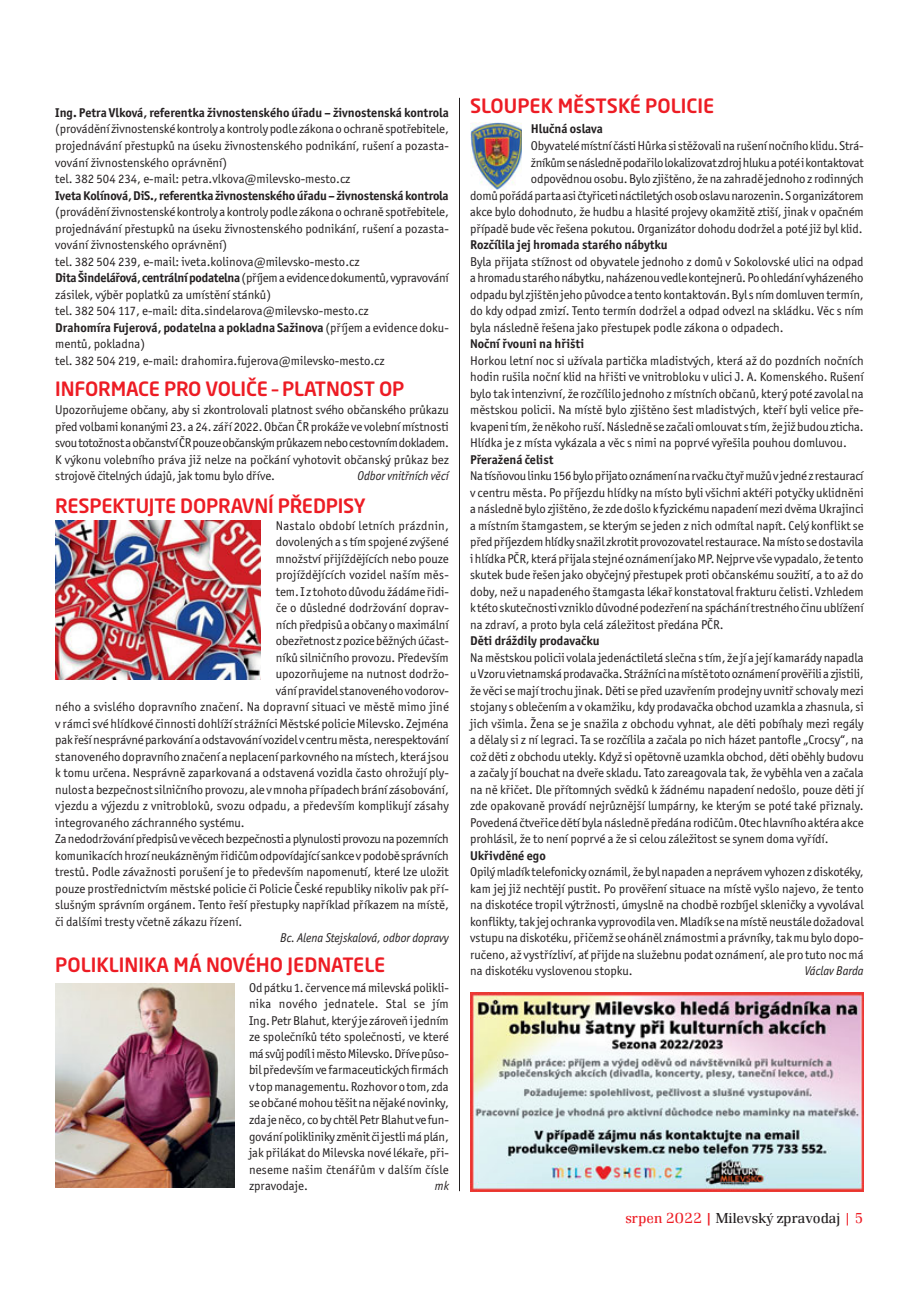
<style>
.page{position:relative;width:919px;height:1289px;background:#fff}
.page>*{position:absolute;margin:0;border:0;box-sizing:border-box;transform-origin:0 0}
.t1{font:500 19.5px "Neo Sans Pro";letter-spacing:-.01em;color:#ed1c24}
.t2{font:300 15px "Renault TOT";color:#231f20}
.t3{font:12.75px/16.5px "Officina Sans Itc TOT";color:#231f20;text-align:justify}
.t4{font:700 12.75px "Officina Sans Itc TOT";color:#231f20}
.t5{font:12.75px "Officina Sans Itc TOT";letter-spacing:-.02em;color:#231f20}
.t6{font:italic 12.75px "Officina Sans Itc TOT";color:#231f20;scale:.95 1}
.s1{font-weight:700}
.s2{color:#ed1c24}
.s3{font-weight:500;color:#ed1c24}
</style>
<div class="page">
<hr style="left:459px;top:98px;width:1px;height:1093px;background:#231f20">
<img style="left:55px;top:520px;width:206px;height:159px">
<img style="left:55px;top:983px;width:179px;height:204px">
<img style="left:470px;top:992px;width:393px;height:199px">
<img style="left:470px;top:122px;width:52px;height:67px">
<p class="t4" style="left:55px;top:108px;width:395px">Ing. Petra Vlková, referentka živnostenského úřadu – živnostenská kontrola</p>
<p class="t3" style="left:55px;top:122px;width:395px;text-align:left">(provádění živnostenské kontroly a kontroly podle zákona o ochraně spotřebitele, projednávání přestupků na úseku živnostenského podnikání, rušení a pozasta&shy;vování živnostenského oprávnění)<br>tel. 382 504 234, e-mail: petra.vlkova@milevsko-mesto.cz</p>
<p class="t4" style="left:55px;top:190px;width:395px">Iveta Kolínová, DiS., referentka živnostenského úřadu – živnostenská kontrola</p>
<p class="t3" style="left:55px;top:204px;width:395px;text-align:left">(provádění živnostenské kontroly a kontroly podle zákona o ochraně spotřebitele, projednávání přestupků na úseku živnostenského podnikání, rušení a pozasta&shy;vování živnostenského oprávnění)<br>tel. 382 504 239, e-mail: iveta.kolinova@milevsko-mesto.cz<br><span class="s1">Dita Šindelářová, centrální podatelna</span>(příjem a evidence dokumentů, vypravování zásilek, výběr poplatků za umístění stánků)<br>tel. 382 504 117, e-mail: dita.sindelarova@milevsko-mesto.cz<br><span class="s1">Drahomíra Fujerová, podatelna a pokladna Sažinova</span> (příjem a evidence doku&shy;mentů, pokladna)<br>tel. 382 504 219, e-mail: drahomira.fujerova@milevsko-mesto.cz</p>
<h1 class="t1" style="left:55px;top:378px;width:350px">INFORMACE PRO VOLIČE – PLATNOST OP</h1>
<p class="t3" style="left:55px;top:402px;width:395px">Upozorňujeme občany, aby si zkontrolovali platnost svého občanského průkazu před volbami konanými 23. a 24. září 2022. Občan ČR prokáže ve volební místnosti svou totožnost a občanství ČR pouze občanským průkazem nebo cestovním dokladem.<br>K výkonu volebního práva již nelze na počkání vyhotovit občanský průkaz bez strojově čitelných údajů, jak tomu bylo dříve.</p>
<p class="t6" style="left:357px;top:471px;width:98px">Odbor vnitřních věcí</p>
<h1 class="t1" style="left:55px;top:494px;width:312px">RESPEKTUJTE DOPRAVNÍ PŘEDPISY</h1>
<p class="t3" style="left:276px;top:518px;width:174px">Nastalo období letních prázdnin,</p>
<p class="t3" style="left:276px;top:534px;width:174px">dovolených a s tím spojené zvýšené</p>
<p class="t3" style="left:276px;top:551px;width:174px">množství přijíždějících nebo pouze</p>
<p class="t3" style="left:276px;top:567px;width:174px">projíždějících vozidel naším měs-</p>
<p class="t3" style="left:276px;top:584px;width:174px">tem. I z tohoto důvodu žádáme řidi-</p>
<p class="t3" style="left:276px;top:600px;width:175px">če o důsledné dodržování doprav-</p>
<p class="t3" style="left:276px;top:617px;width:174px">ních předpisů a občany o maximální</p>
<p class="t3" style="left:276px;top:633px;width:174px">obezřetnost z pozice běžných účast-</p>
<p class="t3" style="left:276px;top:650px;width:174px">níků silničního provozu. Především</p>
<p class="t3" style="left:276px;top:666px;width:174px">upozorňujeme na nutnost dodržo-</p>
<p class="t3" style="left:276px;top:683px;width:175px">vání pravidel stanoveného vodorov-</p>
<p class="t3" style="left:55px;top:699px;width:395px">ného a svislého dopravního značení. Na dopravní situaci ve městě mimo jiné</p>
<p class="t3" style="left:55px;top:716px;width:395px">v rámci své hlídkové činnosti dohlíží strážníci Městské policie Milevsko. Zejména</p>
<p class="t3" style="left:55px;top:732px;width:395px">pak řeší nesprávné parkování a odstavování vozidel v centru města, nerespektování</p>
<p class="t3" style="left:55px;top:749px;width:395px">stanoveného dopravního značení a neplacení parkovného na místech, která jsou</p>
<p class="t3" style="left:55px;top:765px;width:395px">k tomu určena. Nesprávně zaparkovaná a odstavená vozidla často ohrožují ply-</p>
<p class="t3" style="left:55px;top:782px;width:395px">nulost a bezpečnost silničního provozu, ale v mnoha případech brání zásobování,</p>
<p class="t3" style="left:55px;top:798px;width:395px">vjezdu a výjezdu z vnitrobloků, svozu odpadu, a především komplikují zásahy</p>
<p class="t3" style="left:55px;top:815px;width:191px">integrovaného záchranného systému.</p>
<p class="t5" style="left:55px;top:834px;width:395px">Za nedodržování předpisů ve věcech bezpečnosti a plynulosti provozu na pozemních</p>
<p class="t3" style="left:55px;top:848px;width:395px">komunikacích hrozí neukázněným řidičům odpovídající sankce v podobě správních</p>
<p class="t3" style="left:55px;top:864px;width:395px">trestů. Podle závažnosti porušení je to především napomenutí, které lze uložit</p>
<p class="t3" style="left:55px;top:881px;width:395px">pouze prostřednictvím městské policie či Policie České republiky nikoliv pak pří-</p>
<p class="t3" style="left:55px;top:897px;width:395px">slušným správním orgánem. Tento řeší přestupky například příkazem na místě,</p>
<p class="t3" style="left:55px;top:914px;width:188px">či dalšími tresty včetně zákazu řízení.</p>
<p class="t6" style="left:280px;top:933px;width:179px">Bc. Alena Stejskalová, odbor dopravy</p>
<h1 class="t1" style="left:55px;top:954px;width:331px">POLIKLINIKA MÁ NOVÉHO JEDNATELE</h1>
<p class="t3" style="left:249px;top:980px;width:201px">Od pátku 1. července má milevská polikli&shy;nika nového jednatele. Stal se jím Ing. Petr Blahut, který je zároveň i jedním ze společníků této společnosti, ve které má svůj podíl i město Milevsko. Dříve půso&shy;bil především ve farmaceutických firmách v top managementu. Rozhovor o tom, zda se občané mohou těšit na nějaké novinky, zda je něco, co by chtěl Petr Blahut ve fun&shy;gování polikliniky změnit či jestli má plán, jak přilákat do Milevska nové lékaře, při&shy;neseme našim čtenářům v dalším čísle zpravodaje.</p>
<p class="t6" style="left:435px;top:1180px;width:16px">mk</p>
<h1 class="t1" style="left:470px;top:95px;width:246px">SLOUPEK MĚSTSKÉ POLICIE</h1>
<p class="t4" style="left:531px;top:124px;width:74px">Hlučná oslava</p>
<p class="t3" style="left:470px;top:138px;width:395px;text-align:right">Obyvatelé místní části Hůrka si stěžovali na rušení nočního klidu. Strá-<br>žníkům se následně podařilo lokalizovat zdroj hluku apoté ikontaktovat odpovědnou osobu. Bylo zjištěno, že na zahradě jednoho z rodinných<br>domů pořádá parta asi čtyřiceti náctiletých osob oslavu narozenin. S organizátorem akce bylo dohodnuto, že hudbu a hlasité projevy okamžitě ztiší, jinak v opačném případě bude věc řešena pokutou. Organizátor dohodu dodržel a poté již byl klid.</p>
<p class="t4" style="left:470px;top:240px;width:199px">Rozčílila jej hromada starého nábytku</p>
<p class="t3" style="left:470px;top:254px;width:395px">Byla přijata stížnost od obyvatele jednoho z domů v Sokolovské ulici na odpad a hromadu starého nábytku, naházenou vedle kontejnerů. Po ohledání vyházeného odpadu byl zjištěn jeho původce a tento kontaktován. Byl s ním domluven termín, do kdy odpad zmizí. Tento termín dodržel a odpad odvezl na skládku. Věc s ním byla následně řešena jako přestupek podle zákona o odpadech.</p>
<p class="t4" style="left:470px;top:339px;width:115px">Noční řvouni na hřišti</p>
<p class="t3" style="left:470px;top:353px;width:395px">Horkou letní noc si užívala partička mladistvých, která až do pozdních nočních hodin rušila noční klid na hřišti ve vnitrobloku v ulici J. A. Komenského. Rušení bylo tak intenzivní, že rozčílilo jednoho z místních občanů, který poté zavolal na městskou policii. Na místě bylo zjištěno šest mladistvých, kteří byli velice pře&shy;kvapeni tím, že někoho ruší. Následně se začali omlouvat s tím, že již budou zticha.<br>Hlídka je z místa vykázala a věc s nimi na poprvé vyřešila pouhou domluvou.</p>
<p class="t4" style="left:470px;top:454px;width:85px">Přeražená čelist</p>
<p class="t3" style="left:470px;top:468px;width:395px">Na tísňovou linku 156 bylo přijato oznámení na rvačku čtyř mužů v jedné z restaurací v centru města. Po příjezdu hlídky na místo byli všichni aktéři potyčky uklidněni a následně bylo zjištěno, že zde došlo k fyzickému napadení mezi dvěma Ukrajinci a místním štamgastem, se kterým se jeden z nich odmítal napít. Celý konflikt se před příjezdem hlídky snažil zkrotit provozovatel restaurace. Na místo se dostavila i hlídka PČR, která přijala stejné oznámení jako MP. Nejprve vše vypadalo, že tento skutek bude řešen jako obyčejný přestupek proti občanskému soužití, a to až do doby, než u napadeného štamgasta lékař konstatoval frakturu čelisti. Vzhledem k této skutečnosti vzniklo důvodné podezření na spáchání trestného činu ublížení na zdraví, a proto byla celá záležitost předána PČR.</p>
<p class="t4" style="left:470px;top:636px;width:131px">Děti dráždily prodavačku</p>
<p class="t3" style="left:470px;top:650px;width:395px">Na městskou policii volala jedenáctiletá slečna s tím, že jí a její kamarády napadla uVzoru vietnamská prodavačka. Strážníci na místě toto oznámení prověřili azjistili, že věci se mají trochu jinak. Děti se před uzavřením prodejny uvnitř schovaly mezi stojany s oblečením a v okamžiku, kdy prodavačka obchod uzamkla a zhasnula, si jich všimla. Žena se je snažila z obchodu vyhnat, ale děti pobíhaly mezi regály a dělaly si z ní legraci. Ta se rozčílila a začala po nich házet pantofle „Crocsy“, na což děti z obchodu utekly. Když si opětovně uzamkla obchod, děti oběhly budovu a začaly jí bouchat na dveře skladu. Tato zareagovala tak, že vyběhla ven a začala na ně křičet. Dle přítomných svědků k žádnému napadení nedošlo, pouze děti jí zde opakovaně provádí nejrůznější lumpárny, ke kterým se poté také přiznaly.<br>Povedená čtveřice dětí byla následně předána rodičům. Otec hlavního aktéra akce prohlásil, že to není poprvé a že si celou záležitost se synem doma vyřídí.</p>
<p class="t4" style="left:470px;top:850px;width:77px">Ukřivděné ego</p>
<p class="t3" style="left:470px;top:864px;width:395px">Opilý mladík telefonicky oznámil, že byl napaden a neprávem vyhozen z diskotéky, kam jej již nechtějí pustit. Po prověření situace na místě vyšlo najevo, že tento na diskotéce tropil výtržnosti, úmyslně na chodbě rozbíjel skleničky a vyvolával konflikty, tak jej ochranka vyprovodila ven. Mladík se na místě neustále dožadoval vstupu na diskotéku, přičemž se oháněl známostmi a právníky, tak mu bylo dopo&shy;ručeno, až vystřízliví, ať přijde na služebnu podat oznámení, ale pro tuto noc má na diskotéku vyslovenou stopku.</p>
<p class="t6" style="left:804px;top:966px;width:63px">Václav Barda</p>
<p class="t2" style="left:625px;top:1212px;width:240px"><span class="s2">srpen 2022</span> <span class="s3">|</span> Milevský zpravodaj <span class="s2">| 5</span></p>
</div>
